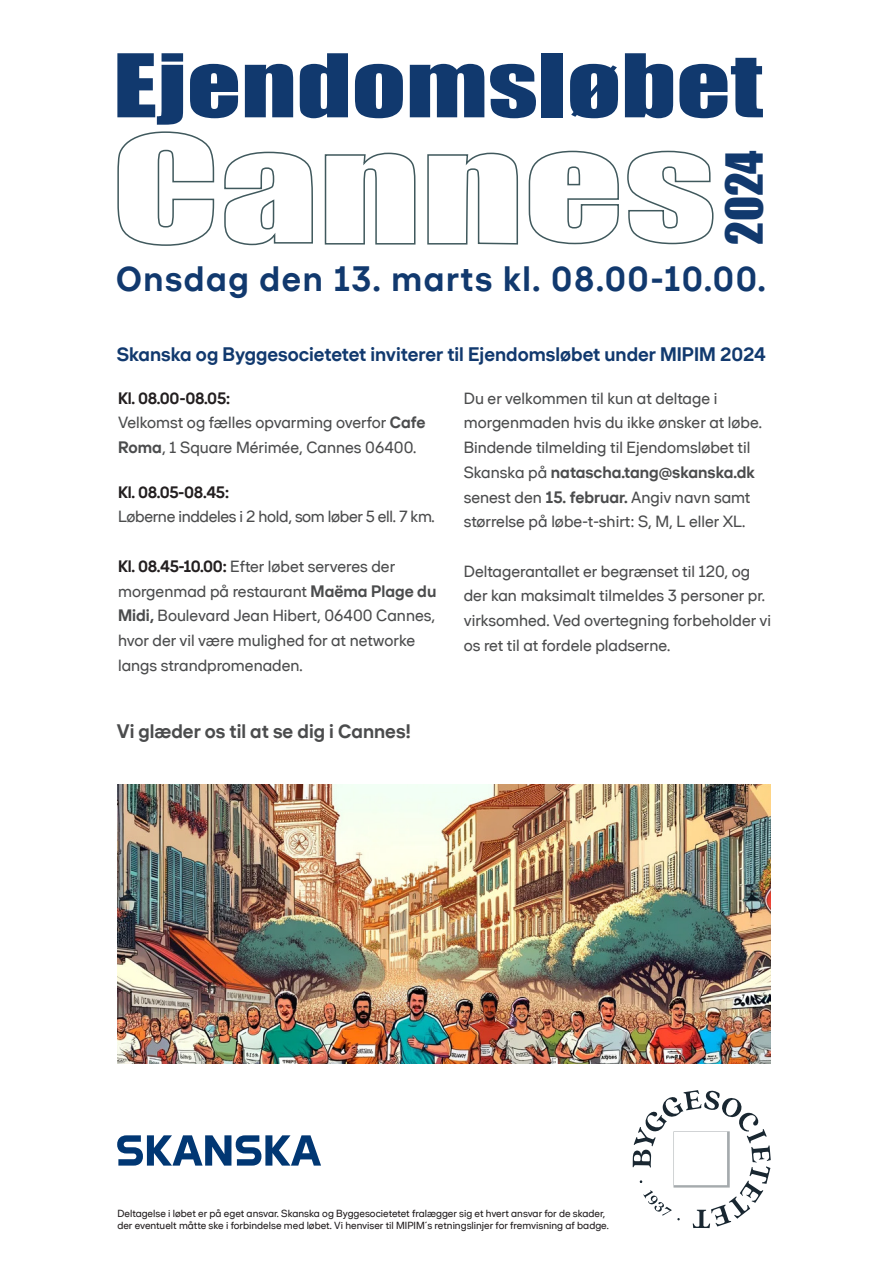
<style>
.page{position:relative;width:893px;height:1263px;background:#fff}
.page>*{position:absolute;margin:0;border:0;box-sizing:border-box;transform-origin:0 0}
.t1{font:81px "Impact";color:#11396e;scale:1.31 1}
.t2{font:46.8px "Impact";color:#11396e}
.Default{font:700 35.1px "Shape Sans";letter-spacing:.045em;color:#11396e}
.Default-2{font:700 19.5px "Shape Sans";color:#11396e}
.Default-3{font:700 19.5px "Shape Sans";color:#4b4c4d}
.Default-4{font:16.5px/24.8px "Shape Sans";color:#4b4c4d}
.Default-5{font:16.5px/24.8px "Shape Sans";letter-spacing:-.02em;color:#4b4c4d}
.t3{font:10.5px/12.6px "Shape Sans";color:#231f20}
.s1{font-weight:700;color:#231f20}
.s2{font-weight:700}
</style>
<div class="page">
<img style="left:117px;top:784px;width:654px;height:279px">
<svg style="left:117px;top:131px;width:98px;height:115px"></svg>
<svg style="left:224px;top:151px;width:89px;height:95px"></svg>
<svg style="left:324px;top:152px;width:92px;height:93px"></svg>
<svg style="left:427px;top:152px;width:91px;height:93px"></svg>
<svg style="left:528px;top:150px;width:91px;height:95px"></svg>
<svg style="left:627px;top:150px;width:87px;height:95px"></svg>
<svg style="left:633px;top:1090px;width:138px;height:138px"></svg>
<svg style="left:117px;top:1135px;width:204px;height:30px"></svg>
<h1 class="t1" style="left:113px;top:23px;width:498px">Ejendomsløbet</h1>
<p class="t2" style="left:708px;top:245px;width:96px;rotate:-90deg">2024</p>
<p class="Default" style="left:116px;top:258px;width:651px">Onsdag den 13. marts kl. 08.00-10.00.</p>
<p class="Default-2" style="left:117px;top:343px;width:650px">Skanska og Byggesocietetet inviterer til Ejendomsløbet under MIPIM 2024</p>
<p class="Default-4" style="left:118px;top:385px;width:309px"><span class="s1">Kl. 08.00-08.05:<br></span>Velkomst og fælles opvarming overfor <span class="s2">Cafe<br>Roma</span>, 1 Square Mérimée, Cannes 06400.</p>
<p class="Default-5" style="left:118px;top:479px;width:318px"><span class="s1">Kl. 08.05-08.45:<br></span>Løberne inddeles i 2 hold, som løber 5 ell. 7 km.</p>
<p class="Default-4" style="left:118px;top:553px;width:320px"><span class="s1">Kl. 08.45-10.00:</span> Efter løbet serveres der morgenmad på restaurant <span class="s2">Maëma Plage du Midi,</span> Boulevard Jean Hibert, 06400 Cannes, hvor der vil være mulighed for at networke langs strandpromenaden.</p>
<p class="Default-4" style="left:464px;top:385px;width:300px">Du er velkommen til kun at deltage i morgenmaden hvis du ikke ønsker at løbe.<br>Bindende tilmelding til Ejendomsløbet til Skanska på <span class="s2">natascha.tang@skanska.dk </span>senest den <span class="s2">15. februar.</span> Angiv navn samt størrelse på løbe-t-shirt: S, M, L eller XL.</p>
<p class="Default-4" style="left:464px;top:558px;width:309px">Deltagerantallet er begrænset til 120, og der kan maksimalt tilmeldes 3 personer pr. virksomhed. Ved overtegning forbeholder vi os ret til at fordele pladserne.</p>
<p class="Default-3" style="left:117px;top:720px;width:296px">Vi glæder os til at se dig i Cannes!</p>
<p class="t3" style="left:117px;top:1207px;width:493px">Deltagelse i løbet er på eget ansvar. Skanska og Byggesocietetet fralægger sig et hvert ansvar for de skader, der eventuelt måtte ske i forbindelse med løbet. Vi henviser til MIPIM´s retningslinjer for fremvisning af badge.</p>
</div>
